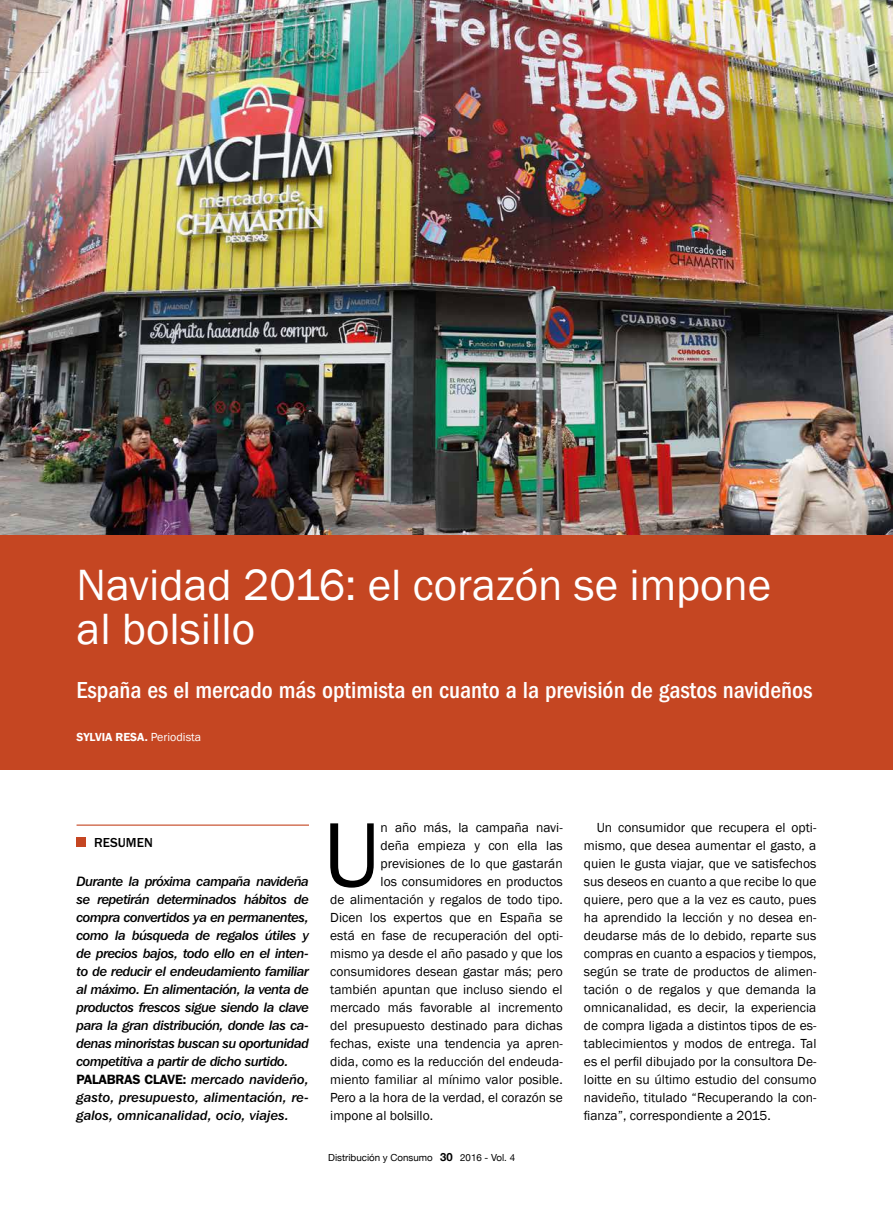
<style>
.page{position:relative;width:893px;height:1212px;background:#fff}
.page>*{position:absolute;margin:0;border:0;box-sizing:border-box;transform-origin:0 0}
.t1{font:94.5px "Franklin Gothic";color:#000}
.t2{font:45px/43.5px "Franklin Gothic";color:#fff}
.t3{font:500 condensed 24px "Franklin Gothic LT";color:#fff}
.t4{font:13.5px/18px "Franklin Gothic";color:#000;text-align:justify}
.t5{font:13.5px/18px "Franklin Gothic IT Cby BT Med Ital";letter-spacing:-.03em;color:#000}
.t6{font:500 13.5px "Franklin Gothic LT";color:#000}
.t7{font:600 12px "Franklin Gothic";color:#fff}
.t8{font:9.75px "Helvetica Neue";color:#000}
.s1{font-weight:400}
.s2{font-family:"Franklin Gothic LT";font-weight:600}
.s3{font-weight:700;font-size:11.25px}
</style>
<div class="page">
<img style="left:0;top:0;width:893px;height:535px">
<hr style="left:77px;top:824px;width:232px;height:2px;background:#c54622">
<div style="left:77px;top:837px;width:9px;height:10px;background:#c54622"></div>
<div style="left:0;top:535px;width:893px;height:235px;background:#c54622"></div>
<h2 class="t2" style="left:77px;top:564px;width:696px">Navidad 2016: el corazón se impone al bolsillo</h2>
<h3 class="t3" style="left:77px;top:676px;width:737px">España es el mercado más optimista en cuanto a la previsión de gastos navideños</h3>
<p class="t7" style="left:77px;top:729px;width:126px">SYLVIA RESA. <span class="s1">Periodista</span></p>
<p class="t6" style="left:94px;top:835px;width:60px">RESUMEN</p>
<p class="t5" style="left:77px;top:872px;width:234px">Durante la próxima campaña navideña se repetirán determinados hábitos de compra convertidos ya en permanentes, como la búsqueda de regalos útiles y de precios bajos, todo ello en el inten&shy;to de reducir el endeudamiento familiar al máximo. En alimentación, la venta de productos frescos sigue siendo la clave para la gran distribución, donde las ca&shy;denas minoristas buscan su oportunidad competitiva a partir de dicho surtido.<br><span class="s2">PALABRAS CLAVE:</span> mercado navideño, gasto, presupuesto, alimentación, re&shy;galos, omnicanalidad, ocio, viajes.</p>
<h1 class="t1" style="left:323px;top:796px;width:59px">U</h1>
<p class="t4" style="left:381px;top:819px;width:184px">n año más, la campaña navi-</p>
<p class="t4" style="left:381px;top:837px;width:184px">deña empieza y con ella las</p>
<p class="t4" style="left:381px;top:855px;width:184px">previsiones de lo que gastarán</p>
<p class="t4" style="left:381px;top:873px;width:184px">los consumidores en productos</p>
<p class="t4" style="left:330px;top:891px;width:234px">de alimentación y regalos de todo tipo.</p>
<p class="t4" style="left:330px;top:909px;width:234px">Dicen los expertos que en España se</p>
<p class="t4" style="left:330px;top:927px;width:234px">está en fase de recuperación del opti-</p>
<p class="t4" style="left:330px;top:945px;width:234px">mismo ya desde el año pasado y que los</p>
<p class="t4" style="left:330px;top:963px;width:234px">consumidores desean gastar más; pero</p>
<p class="t4" style="left:330px;top:981px;width:234px">también apuntan que incluso siendo el</p>
<p class="t4" style="left:330px;top:999px;width:234px">mercado más favorable al incremento</p>
<p class="t4" style="left:330px;top:1017px;width:234px">del presupuesto destinado para dichas</p>
<p class="t4" style="left:330px;top:1035px;width:234px">fechas, existe una tendencia ya apren-</p>
<p class="t4" style="left:330px;top:1053px;width:234px">dida, como es la reducción del endeuda-</p>
<p class="t4" style="left:330px;top:1071px;width:234px">miento familiar al mínimo valor posible.</p>
<p class="t4" style="left:330px;top:1089px;width:234px">Pero a la hora de la verdad, el corazón se</p>
<p class="t4" style="left:330px;top:1107px;width:104px">impone al bolsillo.</p>
<p class="t8" style="left:328px;top:1152px;width:188px">Distribución y Consumo <span class="s3">30</span> 2016 - Vol. 4</p>
<p class="t4" style="left:584px;top:819px;width:234px;text-indent:13px">Un consumidor que recupera el opti&shy;mismo, que desea aumentar el gasto, a quien le gusta viajar, que ve satisfechos sus deseos en cuanto a que recibe lo que quiere, pero que a la vez es cauto, pues ha aprendido la lección y no desea en&shy;deudarse más de lo debido, reparte sus compras en cuanto a espacios y tiempos, según se trate de productos de alimen&shy;tación o de regalos y que demanda la omnicanalidad, es decir, la experiencia de compra ligada a distintos tipos de es&shy;tablecimientos y modos de entrega. Tal es el perfil dibujado por la consultora De&shy;loitte en su último estudio del consumo navideño, titulado “Recuperando la con&shy;fianza”, correspondiente a 2015.</p>
</div>
